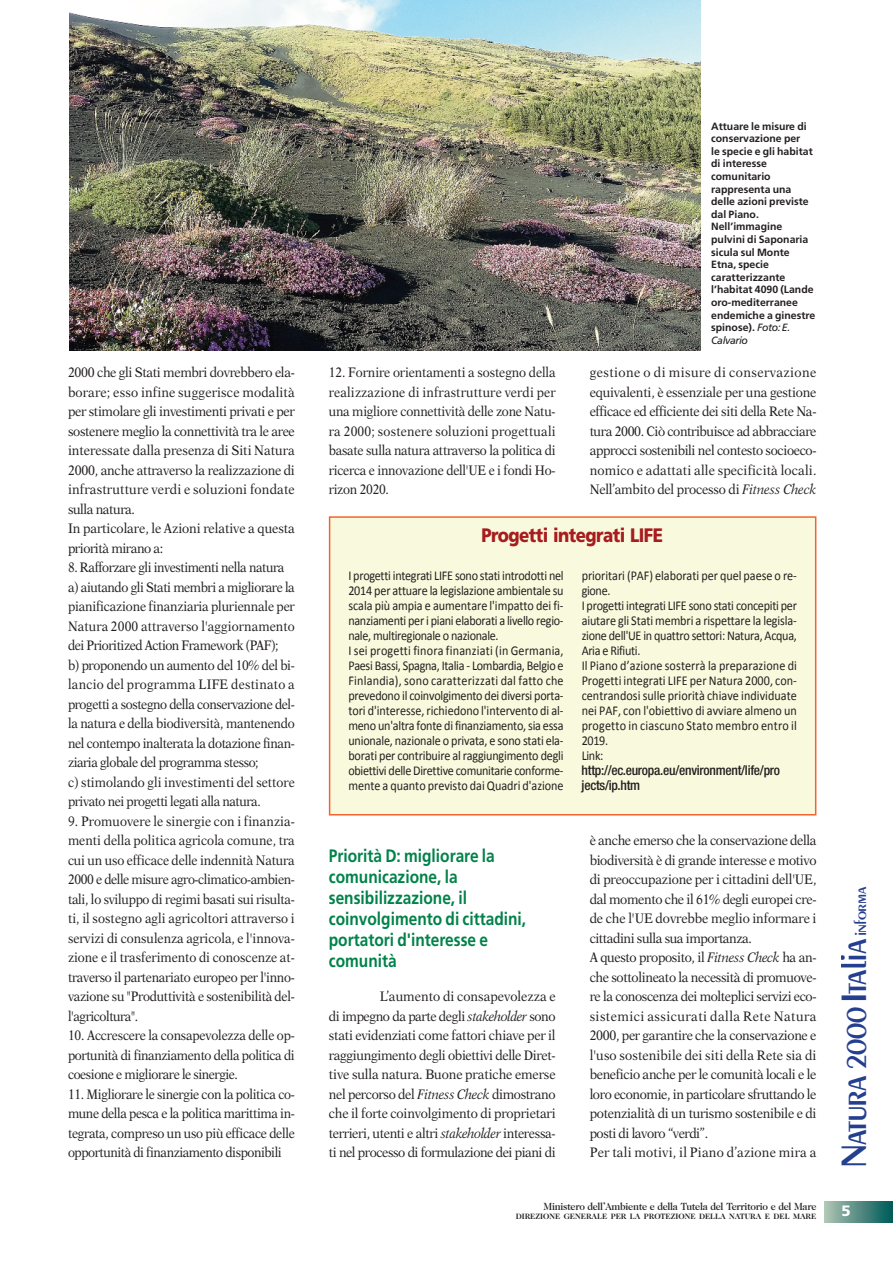
<style>
.page{position:relative;width:893px;height:1263px;background:#fff}
.page>*{position:absolute;margin:0;border:0;box-sizing:border-box;transform-origin:0 0}
.t1{font:600 39.9px "Peignot";letter-spacing:-.03em;color:#253f8f}
.t2{font:900 19.5px "Frutiger";letter-spacing:-.03em;color:#a61c1f;scale:.86 1}
.t3{font:700 18px/21px "Frutiger";color:#018249;scale:.86 1}
.t4{font:600 17.1px "Peignot";letter-spacing:-.02em;color:#253f8f;scale:1.11 1}
.t5{font:900 15px "Frutiger";color:#fff}
.t6{font:13.8px/19.5px "New Aster";letter-spacing:-.025em;color:#231f20;scale:.9 1}
.t7{font:13.8px/19.5px "New Aster";letter-spacing:-.025em;color:#231f20;text-align:justify;scale:.88 1}
.t8{font:13.5px/15px "Calibri";letter-spacing:-.015em;color:#231f20;scale:.9 1}
.t9{font:500 condensed 13.5px/15px "Helvetica Neue";letter-spacing:-.02em;color:#231f20}
.t10{font:700 10.5px/12.6px "Frutiger";color:#231f20}
.t11{font:500 10.5px "Caslon Two Twenty Four";letter-spacing:-.03em;color:#231f20;scale:.96 1}
.t12{font:700 7.8px "Caslon Two Twenty Four";color:#231f20}
.s1{font-weight:400;font-style:italic}
.s2{font-style:italic}
.s3{font-size:37.65px}
.s4{font-size:28.95px}
</style>
<div class="page">
<div style="left:825px;top:1201px;width:68px;height:21px;background:linear-gradient(to right,#aec3b2,#005a58)"></div>
<img style="left:69px;top:0;width:632px;height:350px">
<div style="left:330px;top:518px;width:485px;height:296px;background:#f9fadd"></div>
<div style="left:329px;top:516px;width:487px;height:299px;border:2px solid #f2642f"></div>
<p class="t6" style="left:68px;top:363px;width:253px">2000 che gli Stati membri dovrebbero ela&shy;borare; esso infine suggerisce modalità per stimolare gli investimenti privati e per sostenere meglio la connettività tra le aree interessate dalla presenza di Siti Natura 2000, anche attraverso la realizzazione di infrastrutture verdi e soluzioni fondate sulla natura.<br>In particolare, le Azioni relative a questa priorità mirano a:</p>
<p class="t7" style="left:68px;top:558px;width:259px;text-align:left">8. Rafforzare gli investimenti nella natura a) aiutando gli Stati membri a migliorare la pianificazione finanziaria pluriennale per Natura 2000 attraverso l'aggiornamento dei Prioritized Action Framework (PAF);<br>b) proponendo un aumento del 10% del bi&shy;lancio del programma LIFE destinato a progetti a sostegno della conservazione del&shy;la natura e della biodiversità, mantenendo nel contempo inalterata la dotazione finan&shy;ziaria globale del programma stesso;<br>c) stimolando gli investimenti del settore privato nei progetti legati alla natura.</p>
<p class="t7" style="left:68px;top:812px;width:259px">9. Promuovere le sinergie con i finanzia&shy;menti della politica agricola comune, tra cui un uso efficace delle indennità Natura 2000 e delle misure agro-climatico-ambien&shy;tali, lo sviluppo di regimi basati sui risulta&shy;ti, il sostegno agli agricoltori attraverso i servizi di consulenza agricola, e l'innova&shy;zione e il trasferimento di conoscenze at&shy;traverso il partenariato europeo per l'inno&shy;vazione su "Produttività e sostenibilità del&shy;l'agricoltura".</p>
<p class="t7" style="left:68px;top:1026px;width:259px">10. Accrescere la consapevolezza delle op&shy;portunità di finanziamento della politica di coesione e migliorare le sinergie.</p>
<p class="t7" style="left:68px;top:1085px;width:259px">11. Migliorare le sinergie con la politica co&shy;mune della pesca e la politica marittima in&shy;tegrata, compreso un uso più efficace delle opportunità di finanziamento disponibili</p>
<p class="t7" style="left:329px;top:363px;width:259px">12. Fornire orientamenti a sostegno della realizzazione di infrastrutture verdi per una migliore connettività delle zone Natu&shy;ra 2000; sostenere soluzioni progettuali basate sulla natura attraverso la politica di ricerca e innovazione dell'UE e i fondi Ho&shy;rizon 2020.</p>
<p class="t10" style="left:711px;top:121px;width:105px">Attuare le misure di conservazione per<br>le specie e gli habitat di interesse comunitario rappresenta una delle azioni previste dal Piano.<br>Nell’immagine pulvini di Saponaria sicula sul Monte<br>Etna, specie caratterizzante l’habitat 4090 (Lande oro-mediterranee endemiche a ginestre spinose). <span class="s1">Foto:E.<br>Calvario</span></p>
<p class="t6" style="left:590px;top:363px;width:253px;text-align:justify">gestione o di misure di conservazione equivalenti, è essenziale per una gestione efficace ed efficiente dei siti della Rete Na&shy;tura 2000. Ciò contribuisce ad abbracciare approcci sostenibili nel contesto socioeco&shy;nomico e adattati alle specificità locali.<br>Nell’ambito del processo di <span class="s2">Fitness Check</span></p>
<h2 class="t2" style="left:481px;top:527px;width:212px">Progetti integrati LIFE</h2>
<p class="t8" style="left:348px;top:568px;width:241px">I progetti integrati LIFE sono stati introdotti nel 2014 per attuare la legislazione ambientale su scala più ampia e aumentare l'impatto dei fi&shy;nanziamenti per i piani elaborati a livello regio&shy;nale, multiregionale o nazionale.<br>I sei progetti finora finanziati (in Germania, Paesi Bassi, Spagna, Italia - Lombardia, Belgio e Finlandia), sono caratterizzati dal fatto che prevedono il coinvolgimento dei diversi porta&shy;tori d'interesse, richiedono l'intervento di al&shy;meno un'altra fonte di finanziamento, sia essa unionale, nazionale o privata, e sono stati ela&shy;borati per contribuire al raggiungimento degli obiettivi delle Direttive comunitarie conforme&shy;mente a quanto previsto dai Quadri d'azione</p>
<p class="t8" style="left:582px;top:568px;width:241px">prioritari (PAF) elaborati per quel paese o re&shy;gione.<br>I progetti integrati LIFE sono stati concepiti per aiutare gli Stati membri a rispettare la legisla&shy;zione dell'UE in quattro settori: Natura, Acqua, Aria e Rifiuti.<br>Il Piano d’azione sosterrà la preparazione di Progetti integrati LIFE per Natura 2000, con&shy;centrandosi sulle priorità chiave individuate nei PAF, con l'obiettivo di avviare almeno un progetto in ciascuno Stato membro entro il 2019.<br>Link:</p>
<p class="t9" style="left:582px;top:764px;width:200px">http://ec.europa.eu/environment/life/pro jects/ip.htm</p>
<h3 class="t3" style="left:329px;top:847px;width:231px">Priorità D: migliorare la comunicazione, la sensibilizzazione, il coinvolgimento di cittadini, portatori d'interesse e comunità</h3>
<p class="t6" style="left:329px;top:987px;width:253px;text-align:justify;text-indent:51px">L’aumento di consapevolezza e di impegno da parte degli <span class="s2">stakeholder</span> sono stati evidenziati come fattori chiave per il raggiungimento degli obiettivi delle Diret&shy;tive sulla natura. Buone pratiche emerse nel percorso del <span class="s2">Fitness Check</span> dimostrano che il forte coinvolgimento di proprietari terrieri, utenti e altri <span class="s2">stakeholder</span> interessa&shy;ti nel processo di formulazione dei piani di</p>
<p class="t6" style="left:590px;top:831px;width:253px">è anche emerso che la conservazione della biodiversità è di grande interesse e motivo di preoccupazione per i cittadini dell'UE, dal momento che il 61% degli europei cre&shy;de che l'UE dovrebbe meglio informare i cittadini sulla sua importanza.<br>A questo proposito, il <span class="s2">Fitness Check</span> ha an&shy;che sottolineato la necessità di promuove&shy;re la conoscenza dei molteplici servizi eco&shy;sistemici assicurati dalla Rete Natura 2000, per garantire che la conservazione e l'uso sostenibile dei siti della Rete sia di beneficio anche per le comunità locali e le loro economie, in particolare sfruttando le potenzialità di un turismo sostenibile e di posti di lavoro “verdi”.<br>Per tali motivi, il Piano d’azione mira a</p>
<p class="t11" style="left:544px;top:1202px;width:286px">Ministero dell’Ambiente e della Tutela del Territorio e del Mare</p>
<p class="t12" style="left:516px;top:1214px;width:302px">DIREZIONE GENERALE PER LA PROTEZIONE DELLA NATURA E DEL MARE</p>
<p class="t4" style="left:854px;top:936px;width:46px;rotate:-90deg">informa</p>
<h1 class="t1" style="left:838px;top:1168px;width:231px;rotate:-90deg"><span class="s3">N</span>atura <span class="s4">2000</span><span class="s3">I</span>talia</h1>
<p class="t5" style="left:842px;top:1204px;width:11px">5</p>
</div>
